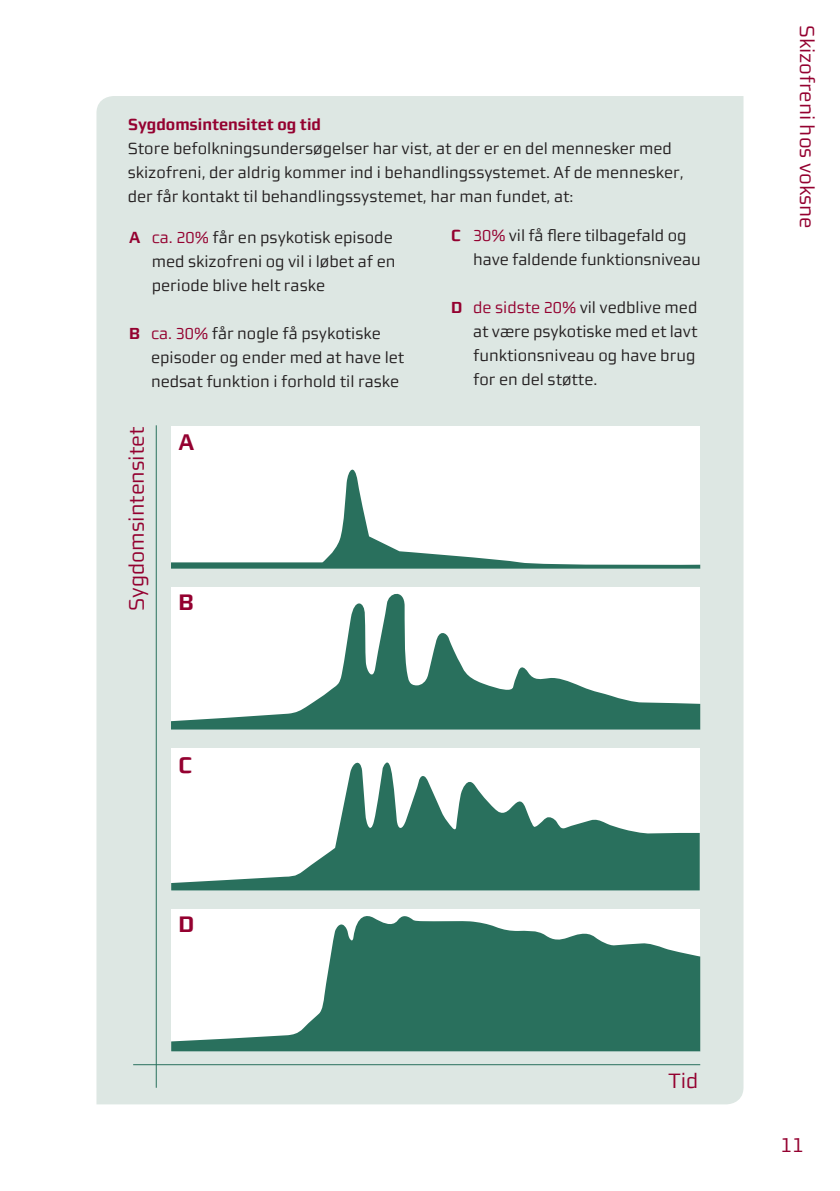
<style>
.page{position:relative;width:840px;height:1191px;background:#fff}
.page>*{position:absolute;margin:0;border:0;box-sizing:border-box;transform-origin:0 0}
.t1{font:700 22.4px "midtsans";color:#940130}
.t2{font:20.8px "midtsans";color:#940130}
.t3{font:20px "midtsans";color:#940130}
.Brød{font:16px/24px "midtsans";color:#231f20}
.Mellemrubrik{font:700 16px "midtsans";color:#940130}
.s1{font-weight:700;color:#940130}
.s2{color:#940130}
</style>
<div class="page">
<div style="left:96px;top:96px;width:647px;height:1008px;background:#dde7e3"></div>
<hr style="left:156px;top:425px;width:1px;height:662px;background:#29705d">
<hr style="left:133px;top:1064px;width:566px;height:1px;background:#29705d">
<div style="left:171px;top:426px;width:528px;height:142px;background:#fff"></div>
<svg style="left:171px;top:469px;width:528px;height:99px"></svg>
<svg style="left:171px;top:588px;width:528px;height:141px"></svg>
<div style="left:171px;top:748px;width:528px;height:142px;background:#fff"></div>
<svg style="left:171px;top:762px;width:528px;height:128px"></svg>
<div style="left:171px;top:909px;width:528px;height:142px;background:#fff"></div>
<svg style="left:171px;top:916px;width:528px;height:135px;fill:#29705d"></svg>
<p class="Mellemrubrik" style="left:128px;top:115px;width:195px">Sygdomsintensitet og tid</p>
<p class="Brød" style="left:128px;top:136px;width:557px">Store befolkningsundersøgelser har vist, at der er en del mennesker med skizofreni, der aldrig kommer ind i behandlingssystemet. Af de mennesker, der får kontakt til behandlingssystemet, har man fundet, at:</p>
<p class="Brød" style="left:152px;top:225px;width:245px;text-indent:-23px"><span class="s1">A</span> <span class="s2">ca. 20%</span> får en psykotisk episode med skizofreni og vil i løbet af en periode blive helt raske</p>
<p class="Brød" style="left:151px;top:321px;width:255px;text-indent:-22px"><span class="s1">B</span> <span class="s2">ca. 30%</span> får nogle få psykotiske episoder og ender med at have let</p>
<p class="Brød" style="left:151px;top:369px;width:249px">nedsat funktion i forhold til raske</p>
<p class="t2" style="left:125px;top:611px;width:186px;rotate:-90deg">Sygdomsintensitet</p>
<p class="t1" style="left:178px;top:429px;width:17px">A</p>
<p class="t1" style="left:178px;top:589px;width:17px">B</p>
<p class="Brød" style="left:473px;top:223px;width:229px;text-indent:-22px"><span class="s1">C</span> <span class="s2">30%</span> vil få flere tilbagefald og have faldende funktionsniveau</p>
<p class="Brød" style="left:473px;top:295px;width:225px;text-indent:-22px"><span class="s1">D</span> <span class="s2">de sidste 20%</span> vil vedblive med at være psykotiske med et lavt funktionsniveau og have brug for en del støtte.</p>
<p class="t1" style="left:178px;top:752px;width:15px">C</p>
<p class="t1" style="left:178px;top:911px;width:17px">D</p>
<p class="t2" style="left:667px;top:1069px;width:32px">Tid</p>
<p class="t3" style="left:818px;top:25px;width:205px;rotate:90deg">Skizofreni hos voksne</p>
<p class="t3" style="left:780px;top:1133px;width:24px">11</p>
</div>
